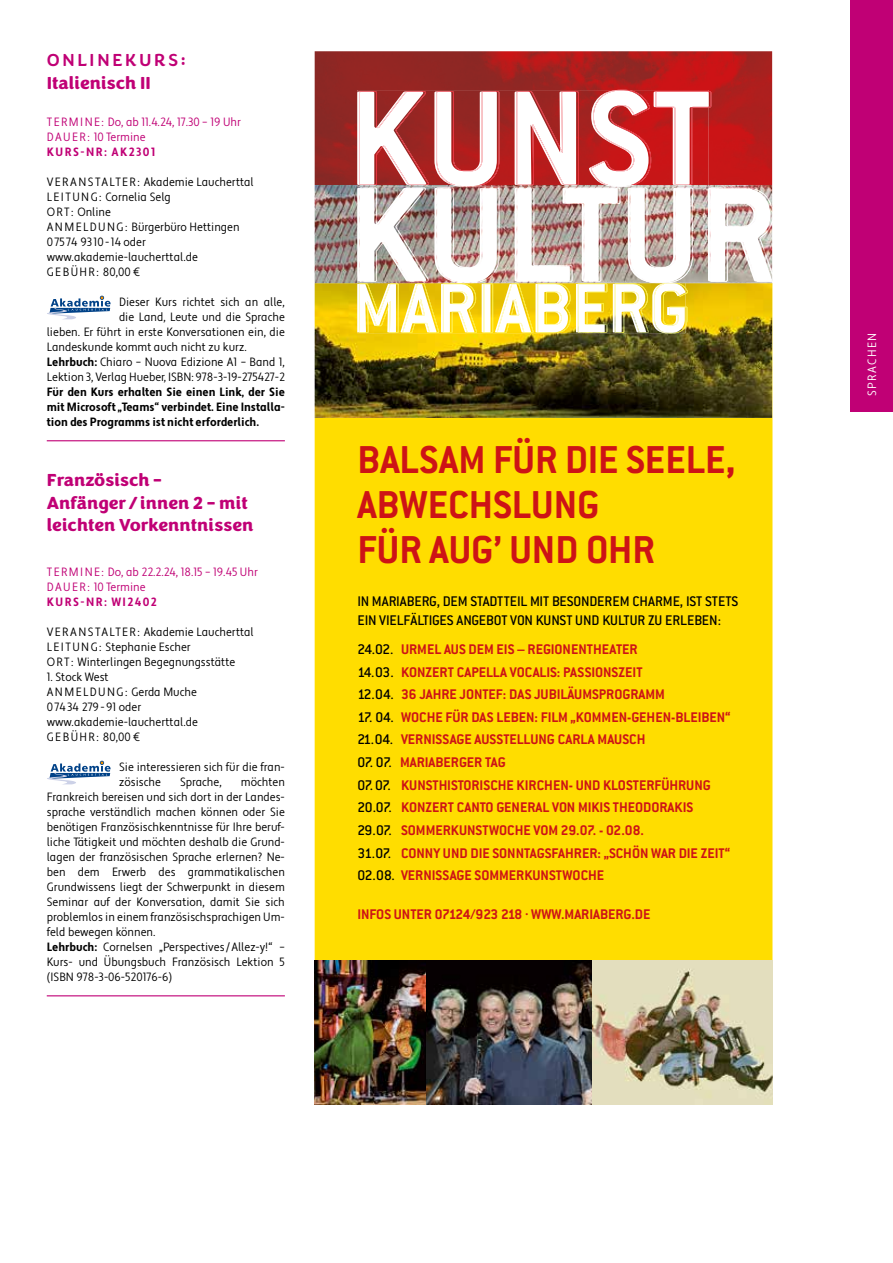
<style>
.page{position:relative;width:893px;height:1263px;background:#fff}
.page>*{position:absolute;margin:0;border:0;box-sizing:border-box;transform-origin:0 0}
.t1{font:700 148.2px "Conduit ITC";color:#fff}
.t2{font:700 77.1px "Conduit ITC";color:#fff}
.t3{font:700 42.75px/45.2px "Conduit ITC";color:#cd1316}
.t4{font:800 18px/22.5px "Congenial";color:#c00075}
.t5{font:500 18px "Congenial";letter-spacing:.12em;color:#c00075}
.t6{font:700 15.3px/22.6px "Conduit ITC";color:#cd1316}
.t7{font:500 15.3px/19.4px "Conduit ITC";color:#000}
.t8{font:condensed 12px/15px "Apertura";color:#000}
.t9{font:700 condensed 12px/15px "Apertura";color:#000;text-align:justify}
.t10{font:condensed 12px/15px "Apertura";color:#c00075}
.t11{font:700 condensed 12px "Apertura";letter-spacing:.12em;color:#c00075}
.t12{font:condensed 12px "Apertura";letter-spacing:.12em;color:#fff}
.s1{font-weight:700}
.s2{font-weight:500;color:#000}
</style>
<div class="page">
<div style="left:850px;top:0;width:43px;height:411px;background:#c00075"></div>
<svg style="left:47px;top:296px;width:64px;height:23px"></svg>
<hr style="left:47px;top:440px;width:238px;height:1px;background:#c00075">
<svg style="left:47px;top:761px;width:64px;height:23px"></svg>
<hr style="left:47px;top:995px;width:238px;height:1px;background:#c00075">
<img style="left:315px;top:51px;width:457px;height:232px">
<img style="left:357px;top:90px;width:352px;height:97px">
<svg style="left:315px;top:283px;width:457px;height:677px;background:#e8c902"></svg>
<img style="left:357px;top:283px;width:87px;height:50px">
<img style="left:444px;top:283px;width:210px;height:50px">
<img style="left:483px;top:185px;width:123px;height:1px">
<img style="left:357px;top:188px;width:207px;height:95px">
<img style="left:709px;top:90px;width:2px;height:17px">
<img style="left:591px;top:90px;width:118px;height:95px">
<svg style="left:675px;top:185px;width:17px;height:1px"></svg>
<svg style="left:606px;top:185px;width:28px;height:1px"></svg>
<svg style="left:564px;top:185px;width:14px;height:1px"></svg>
<svg style="left:517px;top:185px;width:16px;height:1px"></svg>
<img style="left:453px;top:185px;width:30px;height:1px">
<svg style="left:409px;top:185px;width:19px;height:1px"></svg>
<svg style="left:360px;top:185px;width:16px;height:1px"></svg>
<img style="left:360px;top:188px;width:204px;height:1px">
<img style="left:459px;top:272px;width:105px;height:11px">
<img style="left:564px;top:188px;width:208px;height:95px">
<img style="left:462px;top:283px;width:192px;height:1px">
<img style="left:685px;top:287px;width:3px;height:46px">
<img style="left:654px;top:283px;width:31px;height:50px">
<svg style="left:665px;top:283px;width:20px;height:4px"></svg>
<img style="left:578px;top:283px;width:71px;height:50px">
<img style="left:315px;top:960px;width:112px;height:144px">
<img style="left:427px;top:960px;width:165px;height:144px">
<img style="left:592px;top:960px;width:180px;height:144px">
<h3 class="t5" style="left:47px;top:49px;width:141px">ONLINEKURS:</h3>
<h3 class="t4" style="left:47px;top:71px;width:106px">Italienisch II</h3>
<p class="t10" style="left:47px;top:115px;width:196px">TERMINE: Do, ab 11.4.24, 17.30 – 19 Uhr<br>DAUER: 10 Termine</p>
<p class="t11" style="left:47px;top:145px;width:110px">KURS-NR: AK2301</p>
<p class="t8" style="left:47px;top:175px;width:209px">VERANSTALTER: Akademie Laucherttal<br>LEITUNG: Cornelia Selg<br>ORT: Online<br>ANMELDUNG: Bürgerbüro Hettingen<br>075 74 93 10-14 oder www.akademie-laucherttal.de<br>GEBÜHR: 80,00 €</p>
<p class="t8" style="left:119px;top:295px;width:167px">Dieser Kurs richtet sich an alle,</p>
<p class="t8" style="left:119px;top:310px;width:167px">die Land, Leute und die Sprache</p>
<p class="t8" style="left:47px;top:325px;width:240px">lieben. Er führt in erste Konversationen ein, die</p>
<p class="t8" style="left:47px;top:340px;width:202px">Landeskunde kommt auch nicht zu kurz.</p>
<p class="t8" style="left:47px;top:355px;width:240px"><span class="s1">Lehrbuch:</span> Chiaro – Nuova Edizione A1 – Band 1,</p>
<p class="t8" style="left:47px;top:370px;width:240px">Lektion 3, Verlag Hueber, ISBN: 978-3-19-275427-2</p>
<p class="t9" style="left:47px;top:385px;width:240px">Für den Kurs erhalten Sie einen Link, der Sie mit Microsoft „Teams“ verbindet. Eine Installa&shy;tion des Programms ist nicht erforderlich.</p>
<h3 class="t4" style="left:47px;top:469px;width:208px">Französisch –<br>Anfänger/innen 2 – mit leichten Vorkenntnissen</h3>
<p class="t10" style="left:47px;top:565px;width:213px">TERMINE: Do, ab 22.2.24, 18.15 – 19.45 Uhr<br>DAUER: 10 Termine</p>
<p class="t11" style="left:47px;top:595px;width:111px">KURS-NR: WI2402</p>
<p class="t8" style="left:47px;top:625px;width:209px">VERANSTALTER: Akademie Laucherttal<br>LEITUNG: Stephanie Escher<br>ORT: Winterlingen Begegnungsstätte</p>
<p class="t8" style="left:47px;top:670px;width:153px">1. Stock West<br>ANMELDUNG: Gerda Muche<br>07434 279-91 oder www.akademie-laucherttal.de<br>GEBÜHR: 80,00 €</p>
<p class="t8" style="left:119px;top:760px;width:167px">Sie interessieren sich für die fran&shy;zösische</p>
<p class="t8" style="left:47px;top:775px;width:240px;text-indent:194px">möchten Frankreich bereisen und sich dort in der Landes&shy;sprache verständlich machen können oder Sie benötigen Französischkenntnisse für Ihre beruf&shy;liche Tätigkeit und möchten deshalb die Grund&shy;lagen der französischen Sprache erlernen? Ne&shy;ben dem Erwerb des grammatikalischen Grundwissens liegt der Schwerpunkt in diesem Seminar auf der Konversation, damit Sie sich problemlos in einem französischsprachigen Um&shy;feld bewegen können.<br><span class="s1">Lehrbuch:</span> Cornelsen „Perspectives/Allez-y!“ – Kurs- und Übungsbuch Französisch Lektion 5 (ISBN 978-3-06-520176-6)</p>
<p class="t8" style="left:180px;top:775px;width:43px">Sprache,</p>
<h1 class="t1" style="left:347px;top:52px;width:365px">KUNST</h1>
<h1 class="t1" style="left:347px;top:148px;width:430px">KULTUR</h1>
<h2 class="t2" style="left:352px;top:263px;width:338px">MARIABERG</h2>
<h3 class="t3" style="left:357px;top:436px;width:380px">BALSAM FÜR DIE SEELE,<br>ABWECHSLUNG<br>FÜR AUG’ UND OHR</h3>
<p class="t7" style="left:357px;top:591px;width:382px">IN MARIABERG, DEM STADTTEIL MIT BESONDEREM CHARME, IST STETS<br>EIN VIELFÄLTIGES ANGEBOT VON KUNST UND KULTUR ZU ERLEBEN:</p>
<p class="t6" style="left:357px;top:638px;width:282px"><span class="s2">24.02.</span> URMEL AUS DEM EIS – REGIONENTHEATER</p>
<p class="t6" style="left:357px;top:660px;width:287px"><span class="s2">14. 03.</span> KONZERT CAPELLA VOCALIS: PASSIONSZEIT</p>
<p class="t6" style="left:357px;top:683px;width:309px"><span class="s2">12. 04.</span> 36 JAHRE JONTEF: DAS JUBILÄUMSPROGRAMM</p>
<p class="t6" style="left:357px;top:705px;width:375px"><span class="s2">17. 04.</span> WOCHE FÜR DAS LEBEN: FILM „KOMMEN-GEHEN-BLEIBEN“<br><span class="s2">21.04.</span> VERNISSAGE AUSSTELLUNG CARLA MAUSCH</p>
<p class="t6" style="left:357px;top:751px;width:150px"><span class="s2">07. 07.</span> MARIABERGER TAG</p>
<p class="t6" style="left:357px;top:773px;width:374px"><span class="s2">07. 07.</span> KUNSTHISTORISCHE KIRCHEN- UND KLOSTERFÜHRUNG <span class="s2">20.07.</span> KONZERT CANTO GENERAL VON MIKIS THEODORAKIS <span class="s2">29.07.</span> SOMMERKUNSTWOCHE VOM 29.07. - 02.08.<br><span class="s2">31.07.</span> CONNY UND DIE SONNTAGSFAHRER: „SCHÖN WAR DIE ZEIT“ <span class="s2">02.08.</span> VERNISSAGE SOMMERKUNSTWOCHE</p>
<p class="t6" style="left:357px;top:902px;width:294px">INFOS UNTER 07124/923 218 · WWW.MARIABERG.DE</p>
<p class="t12" style="left:865px;top:396px;width:65px;rotate:-90deg">SPRACHEN</p>
</div>
